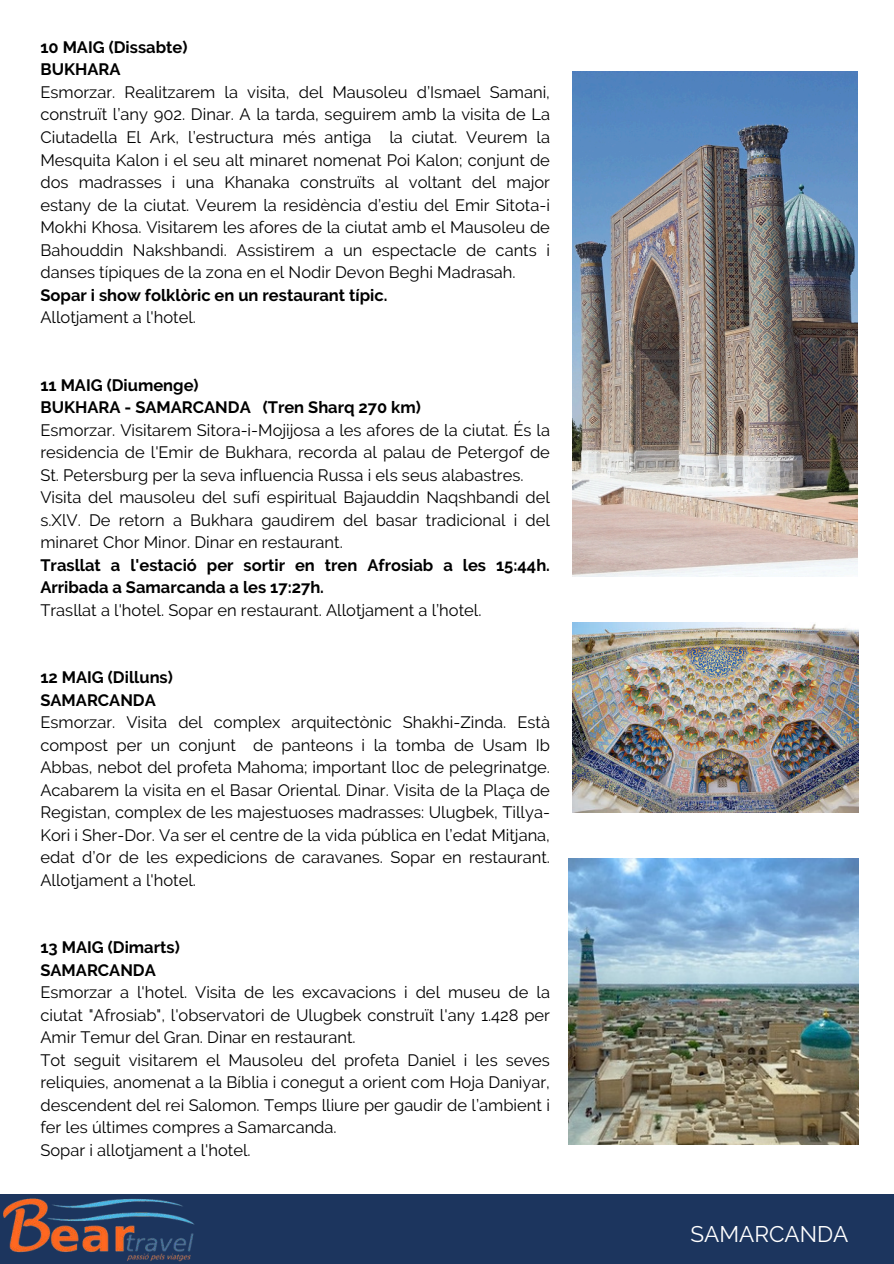
<style>
.page{position:relative;width:894px;height:1264px;background:#fff}
.page>*{position:absolute;margin:0;border:0;box-sizing:border-box;transform-origin:0 0}
.t1{font:22.5px "Raleway";color:#fff}
.t2{font:16.5px/22.5px "Raleway";color:#000;text-align:justify}
.t3{font:700 16.5px/22.5px "Raleway";color:#000}
</style>
<div class="page">
<div style="left:0;top:1193px;width:893px;height:70px;background:#1c355e"></div>
<img style="left:572px;top:71px;width:285px;height:505px">
<img style="left:572px;top:622px;width:286px;height:191px">
<img style="left:568px;top:858px;width:289px;height:286px">
<img style="left:0;top:1193px;width:201px;height:69px">
<p class="t3" style="left:40px;top:36px;width:148px">10 MAIG (Dissabte)<br>BUKHARA</p>
<p class="t2" style="left:40px;top:81px;width:511px">Esmorzar. Realitzarem la visita, del Mausoleu d’Ismael Samani, construït l’any 902. Dinar. A la tarda, seguirem amb la visita de La Ciutadella El Ark, l’estructura més antiga la ciutat. Veurem la Mesquita Kalon i el seu alt minaret nomenat Poi Kalon; conjunt de dos madrasses i una Khanaka construïts al voltant del major estany de la ciutat. Veurem la residència d’estiu del Emir Sitota-i Mokhi Khosa. Visitarem les afores de la ciutat amb el Mausoleu de Bahouddin Nakshbandi. Assistirem a un espectacle de cants i danses típiques de la zona en el Nodir Devon Beghi Madrasah.</p>
<p class="t3" style="left:40px;top:283px;width:348px">Sopar i show folklòric en un restaurant típic.</p>
<p class="t2" style="left:40px;top:306px;width:157px">Allotjament a l'hotel.</p>
<p class="t3" style="left:40px;top:373px;width:382px">11 MAIG (Diumenge)<br>BUKHARA - SAMARCANDA (Tren Sharq 270 km)</p>
<p class="t2" style="left:40px;top:418px;width:511px;text-align:left">Esmorzar. Visitarem Sitora-i-Mojijosa a les afores de la ciutat. És la residencia de l'Emir de Bukhara, recorda al palau de Petergof de St. Petersburg per la seva influencia Russa i els seus alabastres.<br>Visita del mausoleu del sufí espiritual Bajauddin Naqshbandi del s.XlV. De retorn a Bukhara gaudirem del basar tradicional i del minaret Chor Minor. Dinar en restaurant.</p>
<p class="t3" style="left:40px;top:553px;width:511px">Trasllat a l'estació per sortir en tren Afrosiab a les 15:44h.<br>Arribada a Samarcanda a les 17:27h.</p>
<p class="t2" style="left:40px;top:598px;width:442px">Trasllat a l'hotel. Sopar en restaurant. Allotjament a l’hotel.</p>
<p class="t3" style="left:40px;top:666px;width:134px">12 MAIG (Dilluns)<br>SAMARCANDA</p>
<p class="t2" style="left:40px;top:711px;width:511px">Esmorzar. Visita del complex arquitectònic Shakhi-Zinda. Està compost per un conjunt de panteons i la tomba de Usam Ib Abbas, nebot del profeta Mahoma; important lloc de pelegrinatge.<br>Acabarem la visita en el Basar Oriental. Dinar. Visita de la Plaça de Registan, complex de les majestuoses madrasses: Ulugbek, Tillya-Kori i Sher-Dor. Va ser el centre de la vida pública en l’edat Mitjana, edat d’0r de les expedicions de caravanes. Sopar en restaurant.<br>Allotjament a l'hotel.</p>
<p class="t3" style="left:40px;top:936px;width:141px">13 MAIG (Dimarts)<br>SAMARCANDA</p>
<p class="t2" style="left:40px;top:981px;width:511px;text-align:left">Esmorzar a l'hotel. Visita de les excavacions i del museu de la ciutat "Afrosiab", l'observatori de Ulugbek construït l'any 1.428 per Amir Temur del Gran. Dinar en restaurant.<br>Tot seguit visitarem el Mausoleu del profeta Daniel i les seves reliquies, anomenat a la Bíblia i conegut a orient com Hoja Daniyar, descendent del rei Salomon. Temps lliure per gaudir de l’ambient i fer les últimes compres a Samarcanda.<br>Sopar i allotjament a l'hotel.</p>
<h1 class="t1" style="left:690px;top:1221px;width:159px">SAMARCANDA</h1>
</div>
